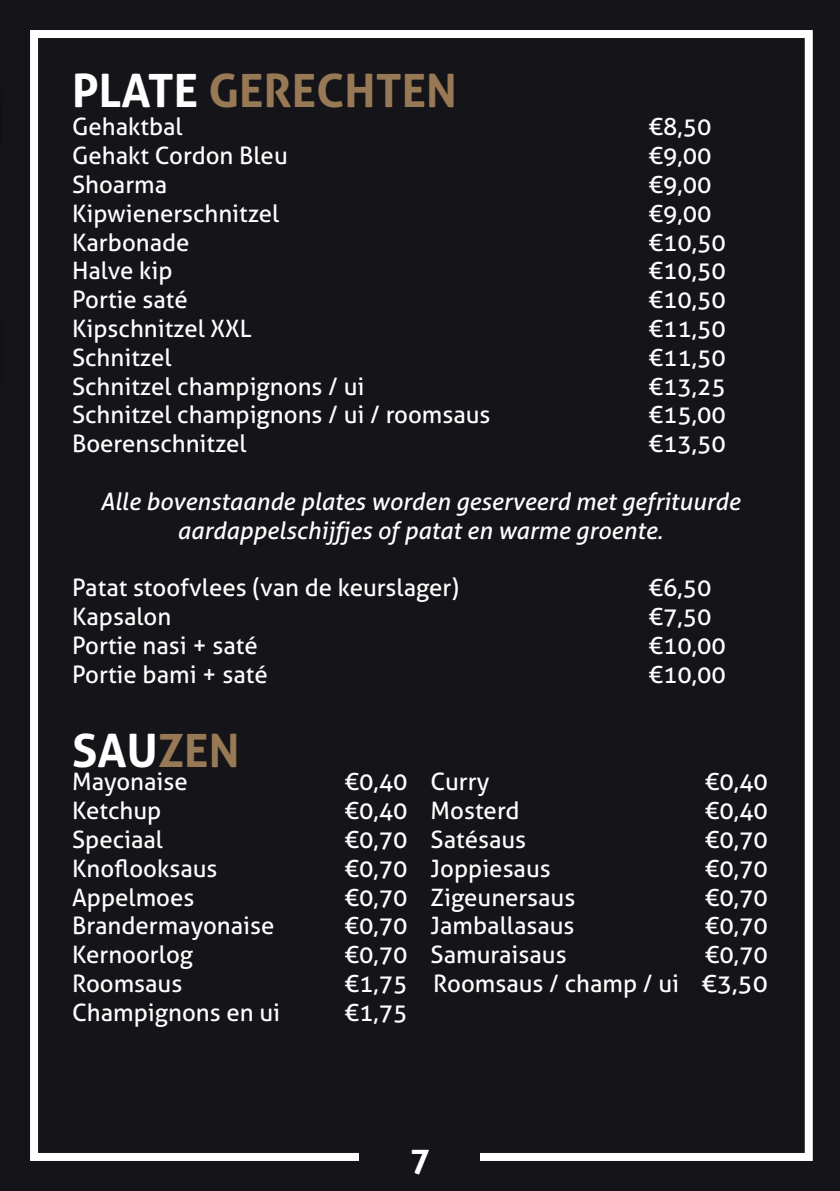
<style>
.page{position:relative;width:840px;height:1191px;background:#fff}
.page>*{position:absolute;margin:0;border:0;box-sizing:border-box;transform-origin:0 0}
.t1{font:700 46px "Aller";color:#987955}
.t2{font:700 46px "Aller";color:#fff}
.t3{font:700 34px "Aller";color:#fff}
.t4{font:24px/28.8px "Aller";color:#fff;text-align:right}
.t5{font:italic 24px/28.8px "Aller";color:#fff;text-align:center}
.s1{color:#fff}
.s2{color:#987955}
</style>
<div class="page">
<div style="left:1px;top:0;width:838px;height:1191px;background:#151418"></div>
<hr style="left:0;top:0;width:1px;height:1191px;background:#151418">
<div style="left:30px;top:30px;width:782px;height:1131px;border:8px solid #fff"></div>
<div style="left:359px;top:1146px;width:121px;height:44px;background:#151418"></div>
<h1 class="t1" style="left:72px;top:62px;width:386px"><span class="s1">PLATE</span> GERECHTEN</h1>
<p class="t4" style="left:72px;top:112px;width:112px">Gehaktbal</p>
<p class="t4" style="left:648px;top:112px;width:64px">€8,50</p>
<p class="t4" style="left:72px;top:141px;width:217px">Gehakt Cordon Bleu</p>
<p class="t4" style="left:648px;top:141px;width:64px">€9,00</p>
<p class="t4" style="left:72px;top:170px;width:97px">Shoarma</p>
<p class="t4" style="left:648px;top:170px;width:64px">€9,00</p>
<p class="t4" style="left:72px;top:199px;width:209px">Kipwienerschnitzel</p>
<p class="t4" style="left:648px;top:199px;width:64px">€9,00</p>
<p class="t4" style="left:72px;top:228px;width:119px">Karbonade</p>
<p class="t4" style="left:648px;top:228px;width:79px">€10,50</p>
<p class="t4" style="left:72px;top:256px;width:102px">Halve kip</p>
<p class="t4" style="left:648px;top:256px;width:79px">€10,50</p>
<p class="t4" style="left:72px;top:285px;width:117px">Portie saté</p>
<p class="t4" style="left:648px;top:285px;width:79px">€10,50</p>
<p class="t4" style="left:72px;top:314px;width:181px">Kipschnitzel XXL</p>
<p class="t4" style="left:648px;top:314px;width:79px">€11,50</p>
<p class="t4" style="left:72px;top:343px;width:101px">Schnitzel</p>
<p class="t4" style="left:648px;top:343px;width:79px">€11,50</p>
<p class="t4" style="left:72px;top:372px;width:294px">Schnitzel champignons / ui</p>
<p class="t4" style="left:648px;top:372px;width:79px">€13,25</p>
<p class="t4" style="left:72px;top:400px;width:420px">Schnitzel champignons / ui / roomsaus</p>
<p class="t4" style="left:648px;top:400px;width:79px">€15,00</p>
<p class="t4" style="left:72px;top:429px;width:176px">Boerenschnitzel</p>
<p class="t4" style="left:648px;top:429px;width:79px">€13,50</p>
<p class="t5" style="left:100px;top:487px;width:641px">Alle bovenstaande plates worden geserveerd met gefrituurde aardappelschijfjes of patat en warme groente.</p>
<p class="t4" style="left:72px;top:573px;width:388px">Patat stoofvlees (van de keurslager)</p>
<p class="t4" style="left:648px;top:573px;width:64px">€6,50</p>
<p class="t4" style="left:72px;top:602px;width:101px">Kapsalon</p>
<p class="t4" style="left:648px;top:602px;width:64px">€7,50</p>
<p class="t4" style="left:72px;top:631px;width:187px">Portie nasi + saté</p>
<p class="t4" style="left:648px;top:631px;width:79px">€10,00</p>
<p class="t4" style="left:72px;top:660px;width:197px">Portie bami + saté</p>
<p class="t4" style="left:648px;top:660px;width:79px">€10,00</p>
<h1 class="t2" style="left:72px;top:722px;width:169px">SAU<span class="s2">ZEN</span></h1>
<p class="t4" style="left:72px;top:767px;width:117px">Mayonaise</p>
<p class="t4" style="left:344px;top:767px;width:64px">€0,40</p>
<p class="t4" style="left:72px;top:796px;width:91px">Ketchup</p>
<p class="t4" style="left:344px;top:796px;width:64px">€0,40</p>
<p class="t4" style="left:72px;top:825px;width:92px">Speciaal</p>
<p class="t4" style="left:344px;top:825px;width:64px">€0,70</p>
<p class="t4" style="left:72px;top:854px;width:147px">Knoflooksaus</p>
<p class="t4" style="left:344px;top:854px;width:64px">€0,70</p>
<p class="t4" style="left:72px;top:882px;width:124px">Appelmoes</p>
<p class="t4" style="left:344px;top:882px;width:64px">€0,70</p>
<p class="t4" style="left:72px;top:911px;width:204px">Brandermayonaise</p>
<p class="t4" style="left:344px;top:911px;width:64px">€0,70</p>
<p class="t4" style="left:72px;top:940px;width:122px">Kernoorlog</p>
<p class="t4" style="left:344px;top:940px;width:64px">€0,70</p>
<p class="t4" style="left:72px;top:969px;width:112px">Roomsaus</p>
<p class="t4" style="left:344px;top:969px;width:64px">€1,75</p>
<p class="t4" style="left:72px;top:998px;width:209px">Champignons en ui</p>
<p class="t4" style="left:344px;top:998px;width:64px">€1,75</p>
<p class="t4" style="left:430px;top:767px;width:60px">Curry</p>
<p class="t4" style="left:704px;top:767px;width:64px">€0,40</p>
<p class="t4" style="left:430px;top:796px;width:90px">Mosterd</p>
<p class="t4" style="left:704px;top:796px;width:64px">€0,40</p>
<p class="t4" style="left:430px;top:825px;width:97px">Satésaus</p>
<p class="t4" style="left:704px;top:825px;width:64px">€0,70</p>
<p class="t4" style="left:430px;top:854px;width:121px">Joppiesaus</p>
<p class="t4" style="left:704px;top:854px;width:64px">€0,70</p>
<p class="t4" style="left:430px;top:882px;width:146px">Zigeunersaus</p>
<p class="t4" style="left:704px;top:882px;width:64px">€0,70</p>
<p class="t4" style="left:430px;top:911px;width:145px">Jamballasaus</p>
<p class="t4" style="left:704px;top:911px;width:64px">€0,70</p>
<p class="t4" style="left:430px;top:940px;width:137px">Samuraisaus</p>
<p class="t4" style="left:433px;top:940px;width:336px">€0,70<br>Roomsaus / champ / ui €3,50</p>
<h2 class="t3" style="left:409px;top:1138px;width:22px">7</h2>
</div>
